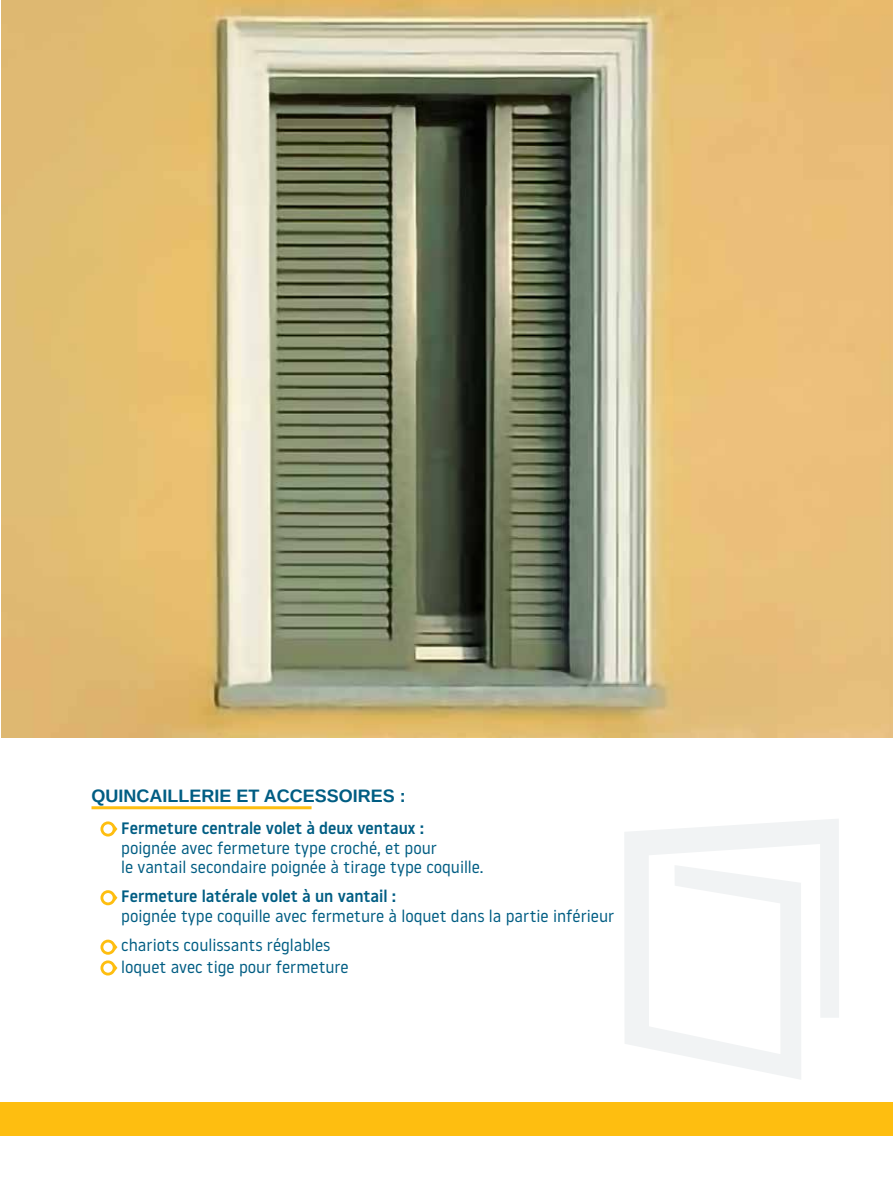
<style>
.page{position:relative;width:893px;height:1191px;background:#fff}
.page>*{position:absolute;margin:0;border:0;box-sizing:border-box;transform-origin:0 0}
.t1{font:700 18px "Arimo";color:#005d83}
.t2{font:16.5px/19.8px "Noway";color:#005d83}
.t3{font:16.5px "nowaymedium";color:#005d83}
</style>
<div class="page">
<div style="left:0;top:1101px;width:893px;height:34px;background:#febe10"></div>
<svg style="left:624px;top:819px;width:215px;height:260px"></svg>
<img style="left:2px;top:0;width:891px;height:737px">
<hr style="left:92px;top:806px;width:220px;height:3px;background:#febe10">
<svg style="left:101px;top:821px;width:16px;height:15px"></svg>
<svg style="left:101px;top:890px;width:16px;height:15px"></svg>
<svg style="left:101px;top:939px;width:16px;height:15px"></svg>
<svg style="left:101px;top:960px;width:16px;height:15px"></svg>
<p class="t1" style="left:92px;top:783px;width:316px">QUINCAILLERIE ET ACCESSOIRES :</p>
<p class="t3" style="left:121px;top:816px;width:304px">Fermeture centrale volet à deux ventaux :</p>
<p class="t2" style="left:121px;top:837px;width:364px">poignée avec fermeture type croché, et pour<br>le vantail secondaire poignée à tirage type coquille.</p>
<p class="t3" style="left:121px;top:885px;width:276px">Fermeture latérale volet à un vantail :</p>
<p class="t2" style="left:121px;top:901px;width:495px;line-height:28.8px">poignée type coquille avec fermeture à loquet dans la partie inférieur chariots coulissants réglables</p>
<p class="t2" style="left:121px;top:957px;width:229px">loquet avec tige pour fermeture</p>
</div>
